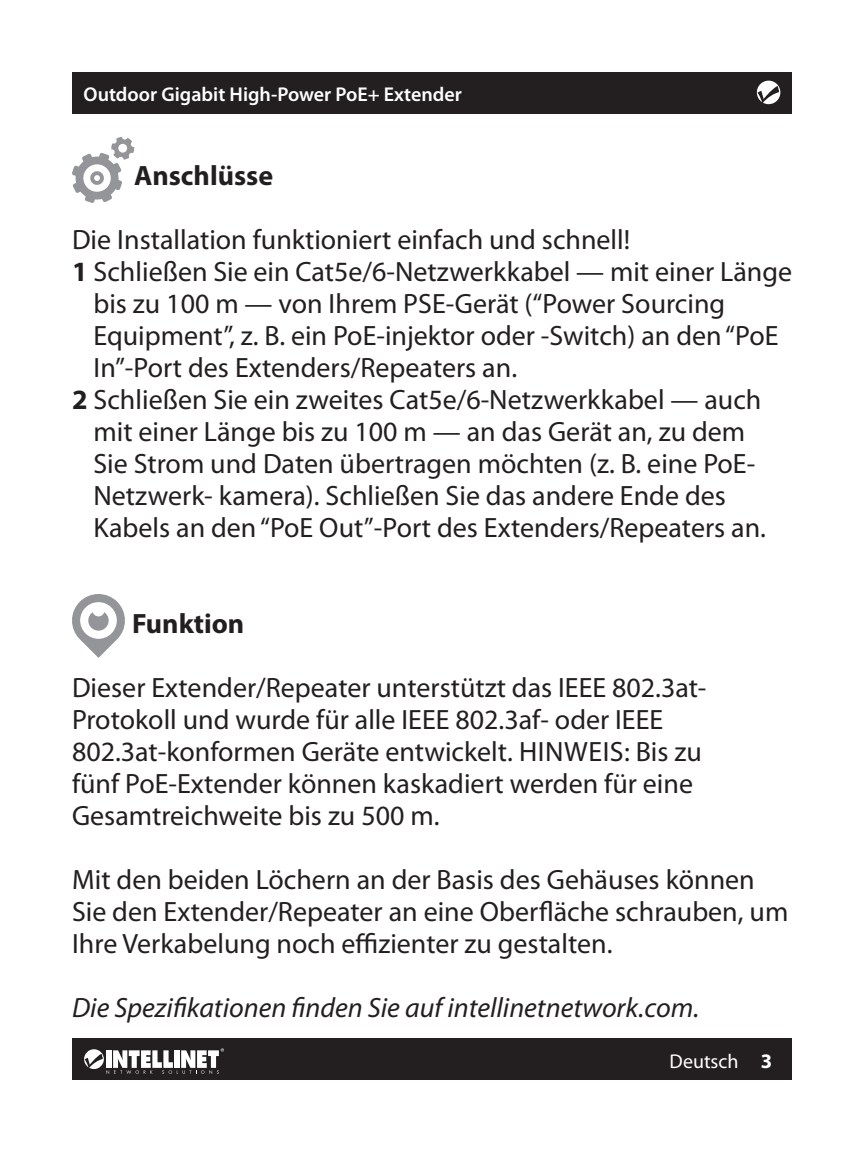
<style>
.page{position:relative;width:864px;height:1152px;background:#fff}
.page>*{position:absolute;margin:0;border:0;box-sizing:border-box;transform-origin:0 0}
.t1{font:28px/32px "Myriad Pro";color:#231f20}
.t2{font:italic 28px "Myriad Pro";color:#231f20}
.t3{font:700 28px "Myriad Pro";color:#231f20}
.t4{font:700 20.8px "Myriad Pro";color:#fff}
.t5{font:600 20px "Myriad Pro";color:#fff}
.t6{font:20px "Myriad Pro";color:#fff}
.s1{font-weight:700}
</style>
<div class="page">
<div style="left:72px;top:72px;width:720px;height:41px;background:#231f20"></div>
<svg style="left:757px;top:81px;width:23px;height:23px"></svg>
<div style="left:72px;top:1039px;width:720px;height:41px;background:#231f20"></div>
<svg style="left:84px;top:1048px;width:140px;height:26px"></svg>
<svg style="left:72px;top:594px;width:53px;height:64px"></svg>
<svg style="left:72px;top:137px;width:62px;height:66px"></svg>
<p class="t5" style="left:84px;top:82px;width:380px">Outdoor Gigabit High-Power PoE+ Extender</p>
<p class="t3" style="left:134px;top:157px;width:140px">Anschlüsse</p>
<p class="t1" style="left:72px;top:223px;width:560px">Die Installation funktioniert einfach und schnell!</p>
<p class="t1" style="left:93px;top:255px;width:700px;text-indent:-21px"><span class="s1">1</span> Schließen Sie ein Cat5e/6-Netzwerkkabel — mit einer Länge bis zu 100 m — von Ihrem PSE-Gerät (“Power Sourcing Equipment”, z. B. ein PoE-injektor oder -Switch) an den “PoE In”-Port des Extenders/Repeaters an.</p>
<p class="t1" style="left:93px;top:383px;width:674px;text-indent:-21px"><span class="s1">2</span> Schließen Sie ein zweites Cat5e/6-Netzwerkkabel — auch mit einer Länge bis zu 100 m — an das Gerät an, zu dem Sie Strom und Daten übertragen möchten (z. B. eine PoE-Netzwerk- kamera). Schließen Sie das andere Ende des Kabels an den “PoE Out”-Port des Extenders/Repeaters an.</p>
<p class="t3" style="left:132px;top:605px;width:114px">Funktion</p>
<p class="t1" style="left:72px;top:671px;width:636px">Dieser Extender/Repeater unterstützt das IEEE 802.3at-Protokoll und wurde für alle IEEE 802.3af- oder IEEE 802.3at-konformen Geräte entwickelt. HINWEIS: Bis zu fünf PoE-Extender können kaskadiert werden für eine Gesamtreichweite bis zu 500 m.</p>
<p class="t1" style="left:72px;top:863px;width:718px">Mit den beiden Löchern an der Basis des Gehäuses können<br>Sie den Extender/Repeater an eine Oberfläche schrauben, um<br>Ihre Verkabelung noch effizienter zu gestalten.</p>
<p class="t2" style="left:72px;top:990px;width:629px">Die Spezifikationen finden Sie auf intellinetnetwork.com.</p>
<p class="t6" style="left:670px;top:1049px;width:71px">Deutsch</p>
<p class="t4" style="left:761px;top:1048px;width:13px">3</p>
</div>
